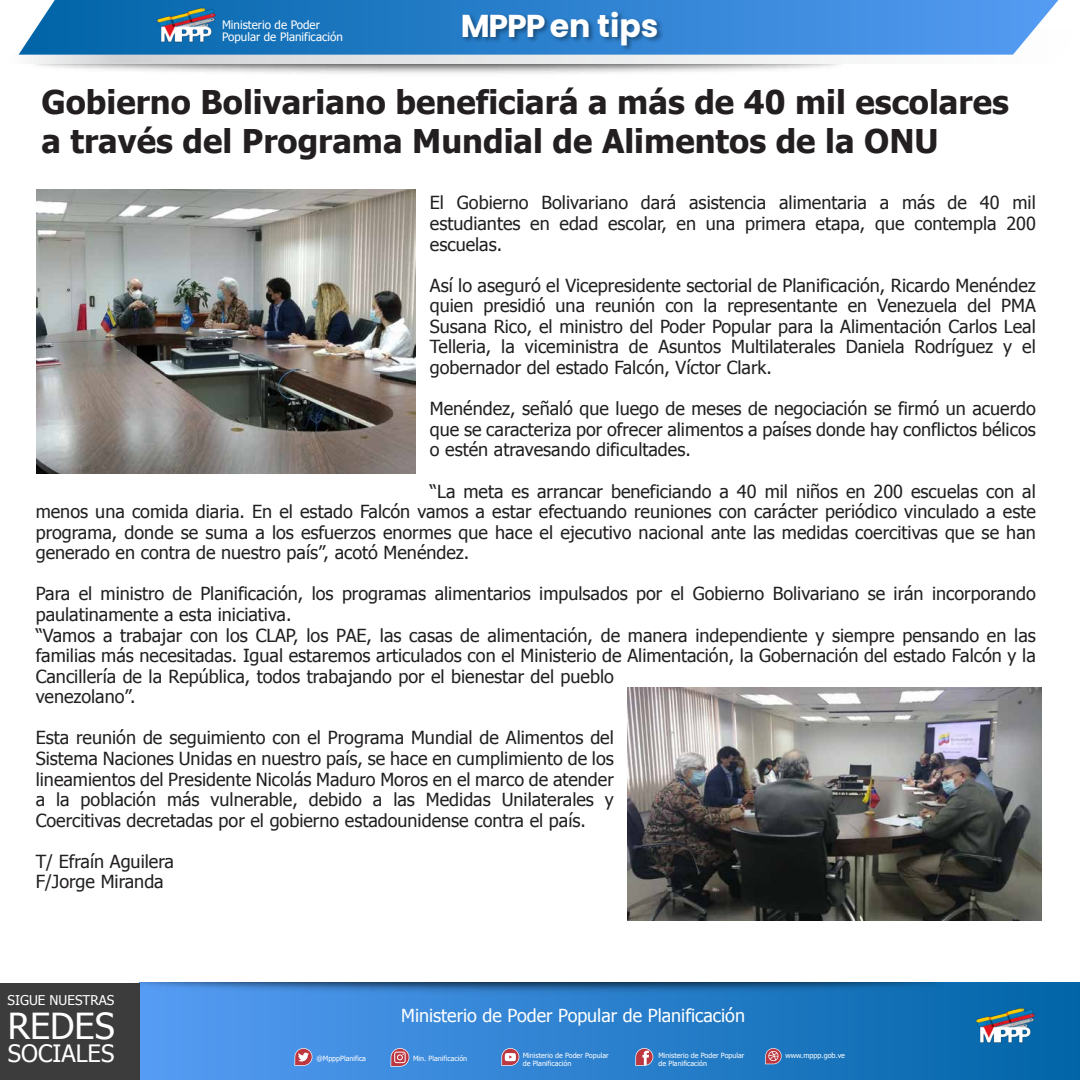
<style>
.page{position:relative;width:1080px;height:1080px;background:#fff}
.page>*{position:absolute;margin:0;border:0;box-sizing:border-box;transform-origin:0 0}
.t1{font:35.9px "Tahoma";color:#fff}
.t2{font:700 32.7px/39.2px "Tahoma";color:#231f20}
.t3{font:700 31.6px "Poppins";color:#fff}
.t4{font:23.9px "Tahoma";color:#fff}
.t5{font:18px/20.6px "Tahoma";color:#221f1f;text-align:justify}
.t6{font:17.9px "Tahoma";color:#fff}
.t7{font:13.5px "Tahoma";color:#fff}
.t8{font:11.6px/12px "Tahoma";color:#fff}
.t9{font:7.2px "Tahoma";color:#fff}
.t10{font:7.1px/8.2px "Tahoma";color:#fff}
</style>
<div class="page">
<img style="left:36px;top:189px;width:380px;height:285px">
<img style="left:628px;top:688px;width:413px;height:232px">
<div style="left:139px;top:983px;width:941px;height:97px;background:linear-gradient(to right,#569cf4,#0164a7)"></div>
<div style="left:0;top:983px;width:140px;height:97px;background:#3c3c3c"></div>
<svg style="left:294px;top:1048px;width:19px;height:18px"></svg>
<svg style="left:501px;top:1048px;width:18px;height:18px"></svg>
<svg style="left:635px;top:1048px;width:18px;height:18px"></svg>
<svg style="left:391px;top:1048px;width:18px;height:19px"></svg>
<svg style="left:765px;top:1048px;width:17px;height:16px"></svg>
<img style="left:140px;top:983px;width:813px;height:37px">
<img style="left:944px;top:1000px;width:124px;height:69px">
<svg style="left:18px;top:54px;width:809px;height:10px"></svg>
<svg style="left:19px;top:0;width:1039px;height:55px;background:#3b8ad3"></svg>
<img style="left:458px;top:7px;width:210px;height:58px">
<img style="left:125px;top:0;width:124px;height:69px">
<p class="t8" style="left:222px;top:19px;width:122px">Ministerio de Poder<br>Popular de Planificación</p>
<h3 class="t3" style="left:461px;top:7px;width:199px">M P P P en tips</h3>
<h2 class="t2" style="left:41px;top:80px;width:969px">Gobierno Bolivariano beneficiará a más de 40 mil escolares a través del Programa Mundial de Alimentos de la ONU</h2>
<p class="t5" style="left:430px;top:192px;width:607px">El Gobierno Bolivariano dará asistencia alimentaria a más de 40 mil estudiantes en edad escolar, en una primera etapa, que contempla 200 escuelas.</p>
<p class="t5" style="left:430px;top:274px;width:607px">Así lo aseguró el Vicepresidente sectorial de Planificación, Ricardo Menéndez quien presidió una reunión con la representante en Venezuela del PMA Susana Rico, el ministro del Poder Popular para la Alimentación Carlos Leal Telleria, la viceministra de Asuntos Multilaterales Daniela Rodríguez y el gobernador del estado Falcón, Víctor Clark.</p>
<p class="t5" style="left:430px;top:398px;width:607px">Menéndez, señaló que luego de meses de negociación se firmó un acuerdo que se caracteriza por ofrecer alimentos a países donde hay conflictos bélicos o estén atravesando dificultades.</p>
<p class="t5" style="left:36px;top:480px;width:1002px;text-indent:394px">“La meta es arrancar beneficiando a 40 mil niños en 200 escuelas con al menos una comida diaria. En el estado Falcón vamos a estar efectuando reuniones con carácter periódico vinculado a este programa, donde se suma a los esfuerzos enormes que hace el ejecutivo nacional ante las medidas coercitivas que se han generado en contra de nuestro país”, acotó Menéndez.</p>
<p class="t5" style="left:36px;top:583px;width:1002px;text-align:left">Para el ministro de Planificación, los programas alimentarios impulsados por el Gobierno Bolivariano se irán incorporando paulatinamente a esta iniciativa.<br>“Vamos a trabajar con los CLAP, los PAE, las casas de alimentación, de manera independiente y siempre pensando en las familias más necesitadas. Igual estaremos articulados con el Ministerio de Alimentación, la Gobernación del estado Falcón y la Cancillería de la República, todos trabajando por el bienestar del pueblo<br>venezolano”.</p>
<p class="t5" style="left:36px;top:727px;width:580px">Esta reunión de seguimiento con el Programa Mundial de Alimentos del Sistema Naciones Unidas en nuestro país, se hace en cumplimiento de los lineamientos del Presidente Nicolás Maduro Moros en el marco de atender a la población más vulnerable, debido a las Medidas Unilaterales y Coercitivas decretadas por el gobierno estadounidense contra el país.</p>
<p class="t5" style="left:36px;top:850px;width:140px">T/ Efraín Aguilera<br>F/Jorge Miranda</p>
<p class="t7" style="left:8px;top:991px;width:108px">SIGUE NUESTRAS</p>
<h1 class="t1" style="left:8px;top:1002px;width:108px">REDES</h1>
<h3 class="t4" style="left:8px;top:1037px;width:108px">SOCIALES</h3>
<p class="t6" style="left:401px;top:1004px;width:345px">Ministerio de Poder Popular de Planificación</p>
<p class="t10" style="left:316px;top:1054px;width:51px">@MpppPlanifica</p>
<p class="t10" style="left:523px;top:1051px;width:87px">Ministerio de Poder Popular de Planificación</p>
<p class="t10" style="left:658px;top:1051px;width:87px">Ministerio de Poder Popular de Planificación</p>
<p class="t10" style="left:413px;top:1054px;width:56px">Min. Planificación</p>
<p class="t9" style="left:785px;top:1050px;width:61px">www.mppp.gob.ve</p>
</div>
